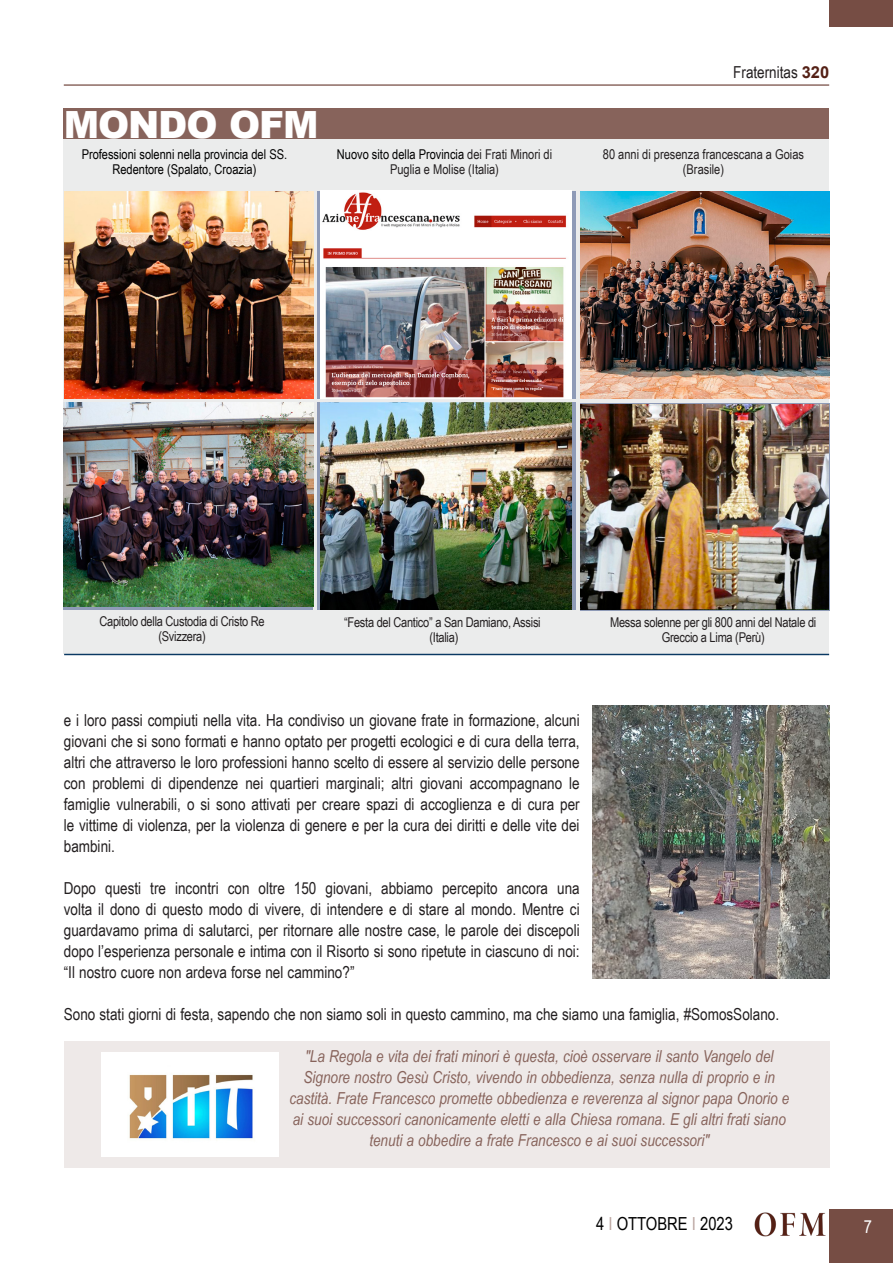
<style>
.page{position:relative;width:893px;height:1263px;background:#fff}
.page>*{position:absolute;margin:0;border:0;box-sizing:border-box;transform-origin:0 0}
.Titolo{font:900 37.5px "Arial";letter-spacing:-.03em;color:#fff}
.t1{font:18px "Arial Narrow";color:#000}
.t2{font:18px "Arial Narrow";color:#fff}
.Titolo-2{font:16.5px/21px "Arial Narrow";color:#231f20;text-align:justify}
.Titolo-3{font:italic 16.5px/21px "Arial Narrow";color:#87635b;text-align:center}
.MundoOFM-foto{font:13.5px/15px "Arial Narrow";letter-spacing:-.02em;color:#231f20;text-align:center}
.MundoOFM-foto-2{font:13.5px/15px "Arial Narrow";color:#231f20;text-align:center}
.MundoOFM-foto-3{font:13.5px/15px "Arial Narrow";color:#000;text-align:center}
.s1{color:#000}
.s2{font-family:"Arial";font-weight:700;color:#542015}
.s3{color:#bba6a1}
</style>
<div class="page">
<div style="left:829px;top:1209px;width:64px;height:54px;background:#764d44"></div>
<hr style="left:64px;top:85px;width:765px;height:1px;background:#542015">
<div style="left:829px;top:0;width:64px;height:27px;background:#764d44"></div>
<img style="left:755px;top:1212px;width:71px;height:24px">
<div style="left:64px;top:1041px;width:766px;height:126px;background:#eee9e8"></div>
<img style="left:592px;top:705px;width:237px;height:273px">
<img style="left:101px;top:1053px;width:177px;height:103px">
<div style="left:63px;top:129px;width:766px;height:525px;background:#ebecec"></div>
<img style="left:64px;top:192px;width:249px;height:206px">
<svg style="left:318px;top:191px;width:258px;height:207px"></svg>
<img style="left:321px;top:191px;width:251px;height:207px">
<img style="left:64px;top:402px;width:249px;height:205px">
<svg style="left:317px;top:402px;width:258px;height:208px;background:#7f8a9b"></svg>
<img style="left:321px;top:402px;width:250px;height:208px">
<img style="left:580px;top:192px;width:249px;height:206px">
<hr style="left:64px;top:654px;width:765px;height:1px;background:#0a3963">
<div style="left:63px;top:109px;width:766px;height:30px;background:#87635b"></div>
<img style="left:580px;top:404px;width:248px;height:206px">
<p class="Titolo" style="left:64px;top:97px;width:256px">MONDO OFM</p>
<p class="MundoOFM-foto-3" style="left:82px;top:147px;width:207px">Professioni solenni nella provincia del SS.<br>Redentore (Spalato, Croazia)</p>
<p class="MundoOFM-foto-2" style="left:337px;top:147px;width:217px"><span class="s1">Nuovo sito della Provincia</span> dei Frati Minori di<br>Puglia e Molise (Italia)</p>
<p class="Titolo-2" style="left:733px;top:61px;width:97px">Fraternitas <span class="s2">320</span></p>
<p class="MundoOFM-foto-2" style="left:603px;top:146px;width:203px">80 anni di presenza francescana a Goias</p>
<p class="MundoOFM-foto-2" style="left:683px;top:161px;width:43px">(Brasile)</p>
<p class="MundoOFM-foto" style="left:99px;top:613px;width:167px">Capitolo della Custodia di Cristo Re</p>
<p class="MundoOFM-foto" style="left:158px;top:628px;width:49px">(Svizzera)</p>
<p class="MundoOFM-foto" style="left:344px;top:614px;width:198px">“Festa del Cantico” a San Damiano, Assisi</p>
<p class="MundoOFM-foto" style="left:429px;top:629px;width:30px">(Italia)</p>
<p class="MundoOFM-foto" style="left:610px;top:614px;width:208px">Messa solenne per gli 800 anni del Natale di<br>Greccio a Lima (Perù)</p>
<p class="Titolo-2" style="left:64px;top:709px;width:517px">e i loro passi compiuti nella vita. Ha condiviso un giovane frate in formazione, alcuni giovani che si sono formati e hanno optato per progetti ecologici e di cura della terra, altri che attraverso le loro professioni hanno scelto di essere al servizio delle persone con problemi di dipendenze nei quartieri marginali; altri giovani accompagnano le famiglie vulnerabili, o si sono attivati per creare spazi di accoglienza e di cura per le vittime di violenza, per la violenza di genere e per la cura dei diritti e delle vite dei bambini.</p>
<p class="Titolo-2" style="left:64px;top:877px;width:517px">Dopo questi tre incontri con oltre 150 giovani, abbiamo percepito ancora una volta il dono di questo modo di vivere, di intendere e di stare al mondo. Mentre ci guardavamo prima di salutarci, per ritornare alle nostre case, le parole dei discepoli dopo l’esperienza personale e intima con il Risorto si sono ripetute in ciascuno di noi: “Il nostro cuore non ardeva forse nel cammino?”</p>
<p class="Titolo-2" style="left:64px;top:1003px;width:717px">Sono stati giorni di festa, sapendo che non siamo soli in questo cammino, ma che siamo una famiglia, #SomosSolano.</p>
<p class="Titolo-3" style="left:289px;top:1045px;width:501px">"La Regola e vita dei frati minori è questa, cioè osservare il santo Vangelo del Signore nostro Gesù Cristo, vivendo in obbedienza, senza nulla di proprio e in castità. Frate Francesco promette obbedienza e reverenza al signor papa Onorio e ai suoi successori canonicamente eletti e alla Chiesa romana. E gli altri frati siano tenuti a obbedire a frate Francesco e ai suoi successori"</p>
<p class="t1" style="left:596px;top:1210px;width:138px">4 <span class="s3">I</span> OTTOBRE <span class="s3">I</span> 2023</p>
<p class="t2" style="left:864px;top:1213px;width:10px">7</p>
</div>
